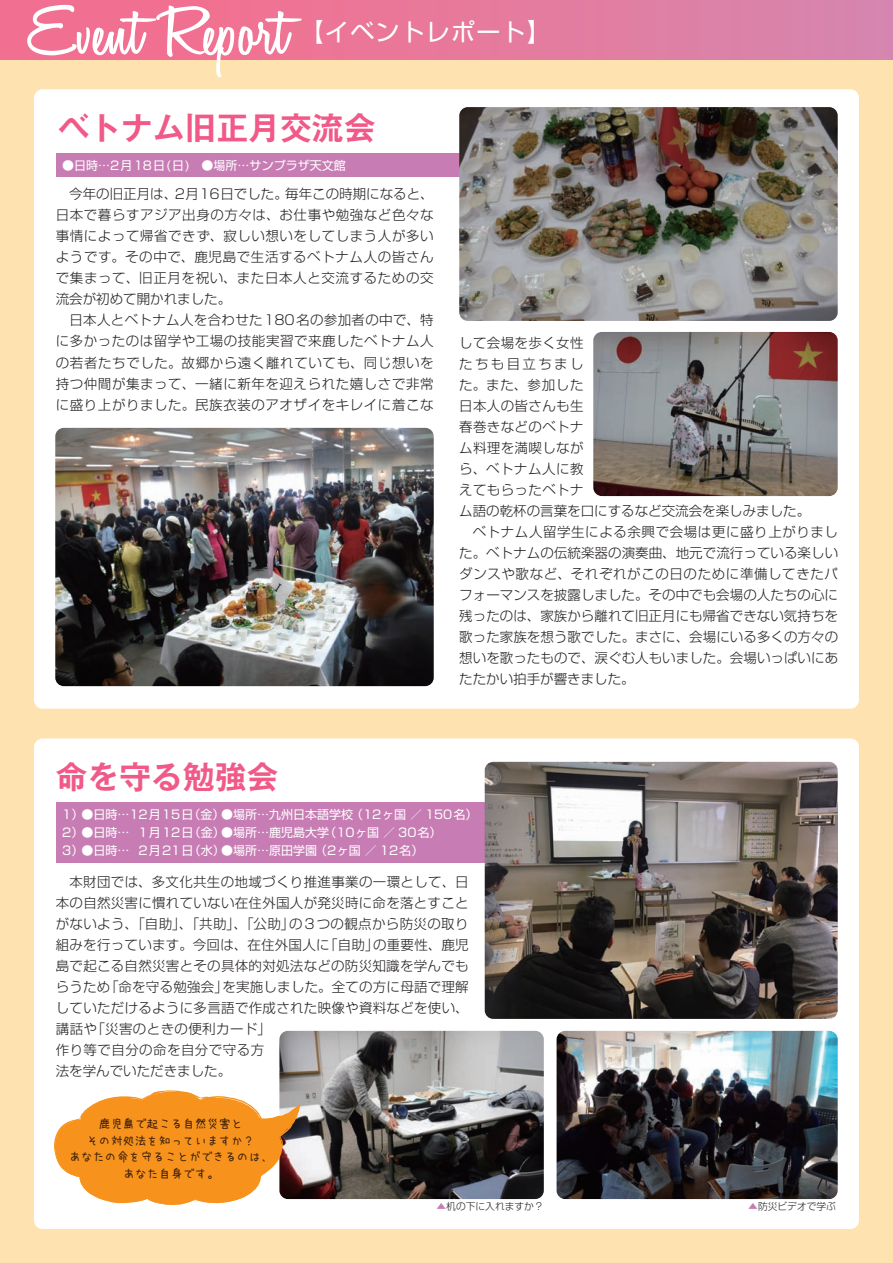
<style>
.page{position:relative;width:893px;height:1263px;background:#fff}
.page>*{position:absolute;margin:0;border:0;box-sizing:border-box;transform-origin:0 0}
.t1{font:600 73.35px "Honey Script";color:#fff;scale:1.15 1}
.t2{font:700 31.5px "Gothic MB101 Pr 6 N De";letter-spacing:.01em;color:#f05988}
.t3{font:24px "Shin Go Pr 6";letter-spacing:.05em;color:#fff}
.t4{font:300 13.5px/21px "Shin Go Pr 6 N";letter-spacing:.025em;color:#231f20}
.t5{font:300 13.5px/21px "Shin Go Pr 6 N";letter-spacing:.005em;color:#231f20}
.t6{font:12px/18px "Shin Go Pr 6 N";color:#fff}
.t7{font:12px/16.5px "uzura font";color:#3e210a;text-align:center}
.t8{font:300 9.75px "Shin Go Pr 6 N";color:#231f20}
.s1{color:#c77db4}
</style>
<div class="page">
<div style="left:0;top:60px;width:893px;height:1203px;background:#fee3b0"></div>
<div style="left:0;top:0;width:893px;height:60px;background:linear-gradient(to right,#f66d8b,#d786ad)"></div>
<div style="left:34px;top:89px;width:825px;height:620px;background:#fff;border-radius:9px"></div>
<div style="left:34px;top:738px;width:825px;height:491px;background:#fff;border-radius:9px"></div>
<div style="left:56px;top:802px;width:782px;height:61px;background:#c77db4"></div>
<img style="left:485px;top:762px;width:353px;height:257px">
<img style="left:55px;top:428px;width:379px;height:258px">
<img style="left:279px;top:1031px;width:265px;height:168px">
<img style="left:557px;top:1031px;width:281px;height:168px">
<div style="left:56px;top:153px;width:782px;height:24px;background:#c77db4"></div>
<img style="left:459px;top:107px;width:379px;height:214px">
<img style="left:593px;top:332px;width:245px;height:164px">
<svg style="left:54px;top:1089px;width:249px;height:116px"></svg>
<p class="t1" style="left:27px;top:-13px;width:228px">Event Report</p>
<p class="t3" style="left:300px;top:12px;width:252px">【イベントレポート】</p>
<p class="t2" style="left:58px;top:101px;width:319px">ベトナム旧正月交流会</p>
<p class="t6" style="left:62px;top:155px;width:285px">●日時…2月18日(日)　●場所…サンプラザ天文館</p>
<p class="t4" style="left:56px;top:183px;width:379px">　今年の旧正月は、2月16日でした。毎年この時期になると、日本で暮らすアジア出身の方々は、お仕事や勉強など色々な事情によって帰省できず、寂しい想いをしてしまう人が多いようです。その中で、鹿児島で生活するベトナム人の皆さんで集まって、旧正月を祝い、また日本人と交流するための交流会が初めて開かれました。<br>　日本人とベトナム人を合わせた180名の参加者の中で、特に多かったのは留学や工場の技能実習で来鹿したベトナム人の若者たちでした。故郷から遠く離れていても、同じ想いを持つ仲間が集まって、一緒に新年を迎えられた嬉しさで非常に盛り上がりました。民族衣装のアオザイをキレイに着こな</p>
<p class="t5" style="left:459px;top:331px;width:380px">して会場を歩く女性<br>たちも目立ちまし<br>た。また、参加した<br>日本人の皆さんも生<br>春巻きなどのベトナ<br>ム料理を満喫しなが<br>ら、ベトナム人に教<br>えてもらったベトナ<br>ム語の乾杯の言葉を口にするなど交流会を楽しみました。<br>　ベトナム人留学生による余興で会場は更に盛り上がりました。ベトナムの伝統楽器の演奏曲、地元で流行っている楽しいダンスや歌など、それぞれがこの日のために準備してきたパフォーマンスを披露しました。その中でも会場の人たちの心に残ったのは、家族から離れて旧正月にも帰省できない気持ちを歌った家族を想う歌でした。まさに、会場にいる多くの方々の想いを歌ったもので、涙ぐむ人もいました。会場いっぱいにあたたかい拍手が響きました。</p>
<p class="t2" style="left:56px;top:750px;width:224px">命を守る勉強会</p>
<p class="t6" style="left:62px;top:804px;width:417px">1）●日時…12月15日（金）●場所…九州日本語学校 （12ヶ国 ／ 150名）<br>2）●日時… 1月12日（金）●場所…鹿児島大学（10ヶ国 ／ 30名）<br>3）●日時… 2月21日（水）●場所…原田学園 （2ヶ国 ／ 12名）</p>
<p class="t4" style="left:56px;top:870px;width:414px">　本財団では、多文化共生の地域づくり推進事業の一環として、日本の自然災害に慣れていない在住外国人が発災時に命を落とすことがないよう、「自助」、「共助」、「公助」の３つの観点から防災の取り組みを行っています。今回は、在住外国人に「自助」の重要性、鹿児島で起こる自然災害とその具体的対処法などの防災知識を学んでもらうため「命を守る勉強会」を実施しました。全ての方に母語で理解していただけるように多言語で作成された映像や資料などを使い、講話や「災害のときの便利カード」<br>作り等で自分の命を自分で守る方<br>法を学んでいただきました。</p>
<p class="t7" style="left:69px;top:1116px;width:205px">鹿児島で起こる自然災害と<br>その対処法を知っていますか？<br>あなたの命を守ることができるのは、あなた自身です。</p>
<p class="t8" style="left:437px;top:1198px;width:109px"><span class="s1">▲</span>机の下に入れますか？</p>
<p class="t8" style="left:748px;top:1198px;width:89px"><span class="s1">▲</span>防災ビデオで学ぶ</p>
</div>
